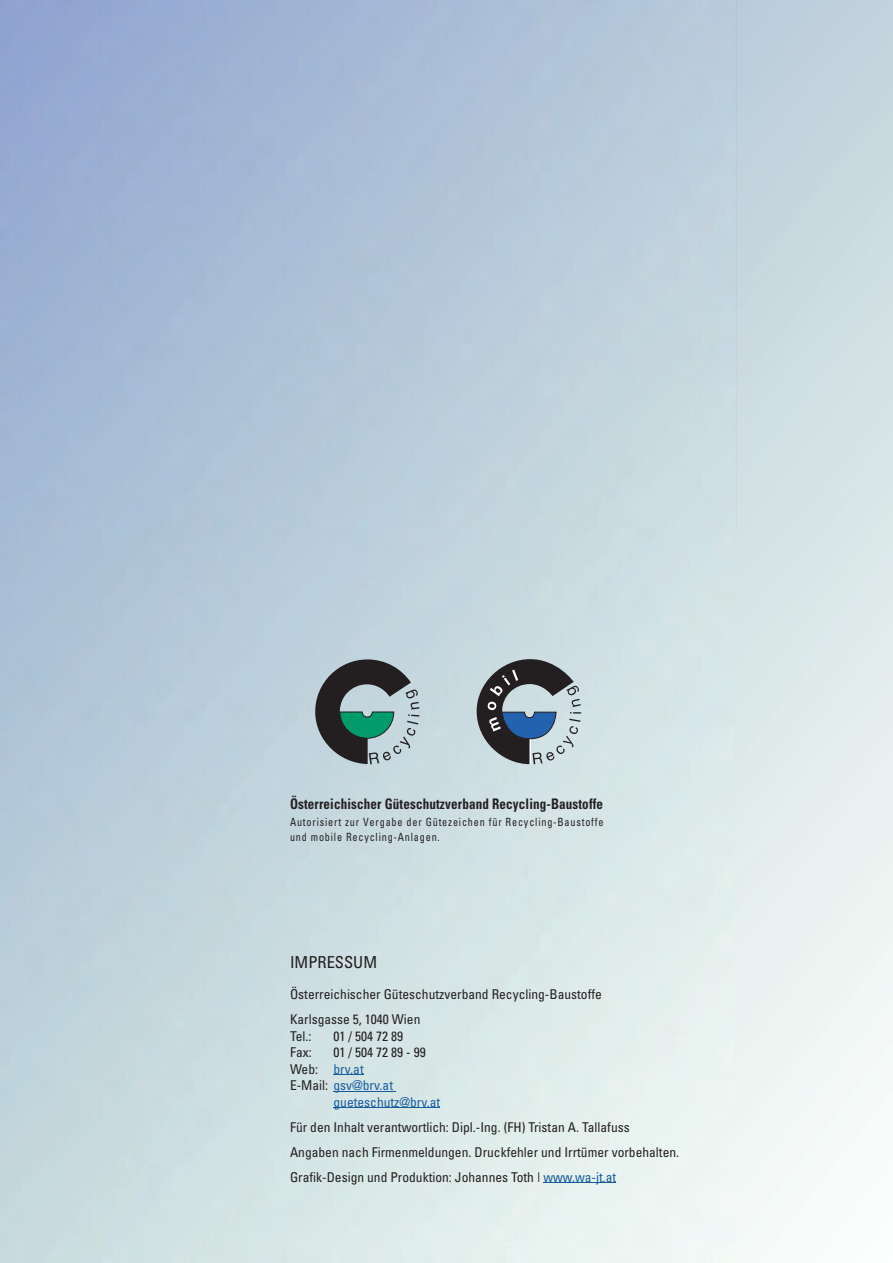
<style>
.page{position:relative;width:893px;height:1263px;background:#fff}
.page>*{position:absolute;margin:0;border:0;box-sizing:border-box;transform-origin:0 0}
.t1{font:condensed 16.5px "Univers";color:#231f20}
.t2{font:700 condensed 14.55px "Univers";letter-spacing:.01em;color:#231f20;scale:.9 1}
.t3{font:condensed 13.5px/25px "Univers";color:#231f20}
.t4{font:condensed 13.5px "Univers";color:#175d9e}
.t5{font:condensed 11.4px/14.5px "Univers";letter-spacing:.08em;color:#231f20;scale:.9 1}
.s1{color:#175d9e}
</style>
<div class="page">
<hr style="left:333px;top:1074px;width:31px;height:1px;background:#175d9e">
<hr style="left:333px;top:1091px;width:63px;height:1px;background:#175d9e">
<hr style="left:333px;top:1107px;width:107px;height:1px;background:#175d9e">
<hr style="left:543px;top:1182px;width:73px;height:1px;background:#175d9e">
<svg style="left:315px;top:659px;width:104px;height:105px;background:#708585"></svg>
<svg style="left:477px;top:659px;width:104px;height:105px;background:#7c8892"></svg>
<p class="t2" style="left:290px;top:795px;width:349px">Österreichischer Güteschutzverband Recycling-Baustoffe</p>
<p class="t5" style="left:290px;top:814px;width:350px">Autorisiert zur Vergabe der Gütezeichen für Recycling-Baustoffe und mobile Recycling-Anlagen.</p>
<p class="t1" style="left:290px;top:952px;width:89px">IMPRESSUM</p>
<p class="t3" style="left:290px;top:981px;width:313px">Österreichischer Güteschutzverband Recycling-Baustoffe<br>Karlsgasse 5, 1040 Wien</p>
<p class="t3" style="left:290px;top:1023px;width:23px">Tel.:</p>
<p class="t3" style="left:333px;top:1023px;width:71px">01 / 504 72 89</p>
<p class="t3" style="left:290px;top:1039px;width:23px">Fax:</p>
<p class="t3" style="left:290px;top:1044px;width:137px;line-height:16.5px;text-indent:43px">01 / 504 72 89 - 99<br>Web: <span class="s1">brv.at<br></span>E-Mail: <span class="s1">gsv@brv.at</span></p>
<p class="t4" style="left:333px;top:1093px;width:108px">gueteschutz@brv.at</p>
<p class="t3" style="left:290px;top:1114px;width:391px">Für den Inhalt verantwortlich: Dipl.-Ing. (FH) Tristan A. Tallafuss<br>Angaben nach Firmenmeldungen. Druckfehler und Irrtümer vorbehalten.<br>Grafik-Design und Produktion: Johannes Toth | <span class="s1">www.wa-jt.at</span></p>
</div>
